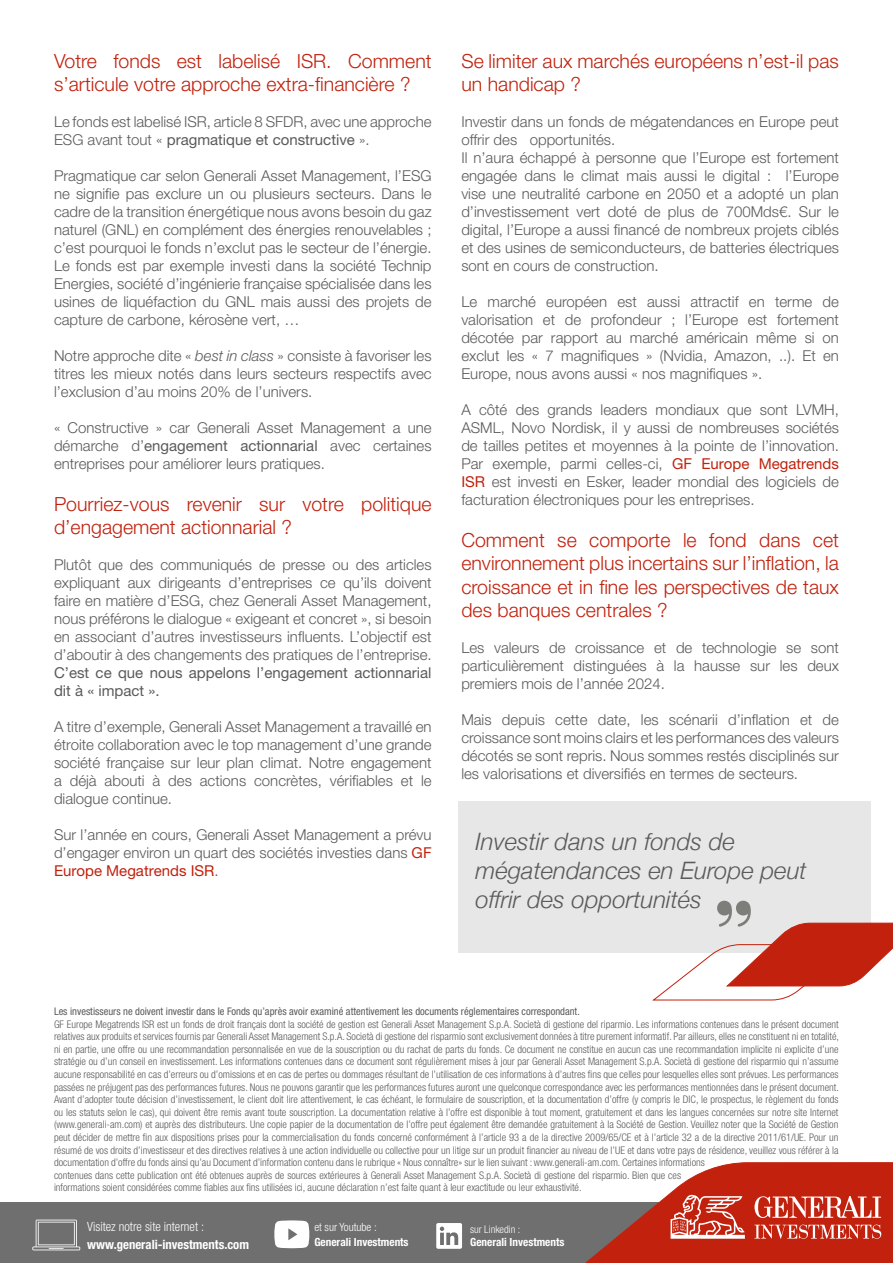
<style>
.page{position:relative;width:893px;height:1263px;background:#fff}
.page>*{position:absolute;margin:0;border:0;box-sizing:border-box;transform-origin:0 0}
.t1{font:italic 300 24px/28.8px "Helvetica Neue";color:#5a5a5a}
.t2{font:300 19.5px/23.4px "Helvetica Neue LT Std";color:#c1210d}
.t3{font:300 15px/18px "Helvetica Neue LT Std";color:#5a5a5a;text-align:justify}
.t4{font:15px/18px "Helvetica Neue LT Std";color:#5a5a5a}
.t5{font:15px "Helvetica Neue LT Pro";color:#c1210d}
.t6{font:700 condensed 12.75px "Helvetica Neue LT Pro";color:#fff}
.t7{font:300 condensed 12.75px "Helvetica Neue LT Pro";color:#fff}
.t8{font:300 condensed 11.4px "Helvetica Neue LT Pro";color:#fff}
.t9{font:700 condensed 11.25px "Helvetica Neue LT Pro";color:#fff}
.t10{font:300 condensed 10.5px/12.6px "Helvetica Neue LT Std";color:#5a5a5a}
.t11{font:condensed 10.5px "Helvetica Neue LT Std";color:#5a5a5a}
.t12{font:300 condensed 10.5px "Helvetica Neue LT Pro";color:#fff}
.s1{font-weight:400}
.s2{font-family:"Helvetica Neue LT Pro";font-style:italic}
.s3{font-family:"Helvetica Neue LT Pro";font-weight:400;color:#c1210d}
.s4{font-family:"Helvetica Neue LT Std";font-weight:300;color:#5a5a5a}
</style>
<div class="page">
<div style="left:0;top:1202px;width:893px;height:61px;background:#706f6f"></div>
<svg style="left:436px;top:1223px;width:26px;height:26px"></svg>
<svg style="left:32px;top:1219px;width:48px;height:31px"></svg>
<svg style="left:274px;top:1220px;width:35px;height:28px"></svg>
<svg style="left:585px;top:1162px;width:308px;height:101px"></svg>
<div style="left:458px;top:801px;width:412px;height:151px;background:#e7e7e7"></div>
<svg style="left:652px;top:900px;width:241px;height:101px"></svg>
<h2 class="t2" style="left:54px;top:49px;width:379px">Votre fonds est labelisé ISR. Comment s’articule votre approche extra-financière ?</h2>
<p class="t3" style="left:54px;top:113px;width:379px">Le fonds est labelisé ISR, article 8 SFDR, avec une approche<br>ESG avant tout « <span class="s1">pragmatique et constructive</span> ».</p>
<p class="t3" style="left:54px;top:167px;width:379px">Pragmatique car selon Generali Asset Management, l’ESG ne signifie pas exclure un ou plusieurs secteurs. Dans le cadre de la transition énergétique nous avons besoin du gaz naturel (GNL) en complément des énergies renouvelables ; c’est pourquoi le fonds n’exclut pas le secteur de l’énergie.<br>Le fonds est par exemple investi dans la société Technip Energies, société d’ingénierie française spécialisée dans les usines de liquéfaction du GNL mais aussi des projets de capture de carbone, kérosène vert, …</p>
<p class="t3" style="left:54px;top:347px;width:379px">Notre approche dite « <span class="s2">best in class</span> » consiste à favoriser les titres les mieux notés dans leurs secteurs respectifs avec l’exclusion d’au moins 20% de l’univers.</p>
<p class="t3" style="left:54px;top:419px;width:379px">« Constructive » car Generali Asset Management a une démarche d’<span class="s1">engagement actionnarial</span> avec certaines entreprises pour améliorer leurs pratiques.</p>
<h2 class="t2" style="left:54px;top:492px;width:379px">Pourriez-vous revenir sur votre politique d’engagement actionnarial ?</h2>
<p class="t3" style="left:54px;top:555px;width:379px">Plutôt que des communiqués de presse ou des articles expliquant aux dirigeants d’entreprises ce qu’ils doivent faire en matière d’ESG, chez Generali Asset Management, nous préférons le dialogue « exigeant et concret », si besoin en associant d’autres investisseurs influents. L’objectif est d’aboutir à des changements des pratiques de l’entreprise.</p>
<p class="t4" style="left:54px;top:664px;width:379px">C’est ce que nous appelons l’engagement actionnarial dit à « impact ».</p>
<p class="t3" style="left:54px;top:717px;width:379px">A titre d’exemple, Generali Asset Management a travaillé en étroite collaboration avec le top management d’une grande société française sur leur plan climat. Notre engagement a déjà abouti à des actions concrètes, vérifiables et le dialogue continue.</p>
<p class="t3" style="left:54px;top:825px;width:379px">Sur l’année en cours, Generali Asset Management a prévu d’engager environ un quart des sociétés investies dans <span class="s3">GF</span></p>
<p class="t5" style="left:54px;top:862px;width:166px">Europe Megatrends ISR<span class="s4">.</span></p>
<h2 class="t2" style="left:461px;top:49px;width:379px">Se limiter aux marchés européens n’est-il pas un handicap ?</h2>
<p class="t3" style="left:461px;top:113px;width:379px;text-align:left">Investir dans un fonds de mégatendances en Europe peut offrir des opportunités.<br>Il n’aura échappé à personne que l’Europe est fortement engagée dans le climat mais aussi le digital : l’Europe vise une neutralité carbone en 2050 et a adopté un plan d’investissement vert doté de plus de 700Mds€. Sur le digital, l’Europe a aussi financé de nombreux projets ciblés et des usines de semiconducteurs, de batteries électriques sont en cours de construction.</p>
<p class="t3" style="left:461px;top:293px;width:379px">Le marché européen est aussi attractif en terme de valorisation et de profondeur ; l’Europe est fortement décotée par rapport au marché américain même si on exclut les « 7 magnifiques » (Nvidia, Amazon, ..). Et en Europe, nous avons aussi « nos magnifiques ».</p>
<p class="t3" style="left:461px;top:401px;width:379px">A côté des grands leaders mondiaux que sont LVMH, ASML, Novo Nordisk, il y aussi de nombreuses sociétés de tailles petites et moyennes à la pointe de l’innovation.<br>Par exemple, parmi celles-ci, <span class="s3">GF Europe Megatrends ISR</span> est investi en Esker, leader mondial des logiciels de facturation électroniques pour les entreprises.</p>
<h2 class="t2" style="left:461px;top:528px;width:379px;text-align:justify">Comment se comporte le fond dans cet environnement plus incertains sur l’inflation, la croissance et in fine les perspectives de taux des banques centrales ?</h2>
<p class="t3" style="left:461px;top:638px;width:379px">Les valeurs de croissance et de technologie se sont particulièrement distinguées à la hausse sur les deux premiers mois de l’année 2024.</p>
<p class="t3" style="left:461px;top:710px;width:379px">Mais depuis cette date, les scénarii d’inflation et de croissance sont moins clairs et les performances des valeurs décotés se sont repris. Nous sommes restés disciplinés sur les valorisations et diversifiés en termes de secteurs.</p>
<h1 class="t1" style="left:475px;top:826px;width:333px">Investir dans un fonds de mégatendances en Europe peut offrir des opportunités</h1>
<p class="t11" style="left:54px;top:1005px;width:527px">Les investisseurs ne doivent investir dans le Fonds qu’après avoir examiné attentivement les documents réglementaires correspondant.</p>
<p class="t10" style="left:54px;top:1017px;width:786px">GF Europe Megatrends ISR est un fonds de droit français dont la société de gestion est Generali Asset Management S.p.A. Società di gestione del riparmio. Les informations contenues dans le présent document relatives aux produits et services fournis par Generali Asset Management S.p.A. Società di gestione del risparmio sont exclusivement données à titre purement informatif. Par ailleurs, elles ne constituent ni en totalité, ni en partie, une offre ou une recommandation personnalisée en vue de la souscription ou du rachat de parts du fonds. Ce document ne constitue en aucun cas une recommandation implicite ni explicite d’une stratégie ou d’un conseil en investissement. Les informations contenues dans ce document sont régulièrement mises à jour par Generali Asset Management S.p.A. Società di gestione del risparmio qui n’assume aucune responsabilité en cas d’erreurs ou d’omissions et en cas de pertes ou dommages résultant de l’utilisation de ces informations à d’autres fins que celles pour lesquelles elles sont prévues. Les performances passées ne préjugent pas des performances futures. Nous ne pouvons garantir que les performances futures auront une quelconque correspondance avec les performances mentionnées dans le présent document.<br>Avant d’adopter toute décision d’investissement, le client doit lire attentivement, le cas échéant, le formulaire de souscription, et la documentation d’offre (y compris le DIC, le prospectus, le règlement du fonds ou les statuts selon le cas), qui doivent être remis avant toute souscription. La documentation relative à l’offre est disponible à tout moment, gratuitement et dans les langues concernées sur notre site Internet (www.generali-am.com) et auprès des distributeurs. Une copie papier de la documentation de l’offre peut également être demandée gratuitement à la Société de Gestion. Veuillez noter que la Société de Gestion peut décider de mettre fin aux dispositions prises pour la commercialisation du fonds concerné conformément à l’article 93 a de la directive 2009/65/CE et à l’article 32 a de la directive 2011/61/UE. Pour un résumé de vos droits d’investisseur et des directives relatives à une action individuelle ou collective pour un litige sur un produit financier au niveau de l’UE et dans votre pays de résidence, veuillez vous référer à la documentation d’offre du fonds ainsi qu’au Document d’information contenu dans le rubrique « Nous connaître» sur le lien suivant : www.generali-am.com. Certaines informations<br>contenues dans cette publication ont été obtenues auprès de sources extérieures à Generali Asset Management S.p.A. Società di gestione del risparmio. Bien que ces<br>informations soient considérées comme fiables aux fins utilisées ici, aucune déclaration n’est faite quant à leur exactitude ou leur exhaustivité.</p>
<p class="t7" style="left:87px;top:1219px;width:119px">Visitez notre site internet :</p>
<p class="t6" style="left:87px;top:1236px;width:163px">www.generali-investments.com</p>
<p class="t8" style="left:314px;top:1220px;width:64px">et sur Youtube :</p>
<p class="t9" style="left:314px;top:1235px;width:96px">Generali Investments</p>
<p class="t12" style="left:470px;top:1223px;width:52px">sur Linkedin :</p>
<p class="t9" style="left:470px;top:1235px;width:96px">Generali Investments</p>
</div>
